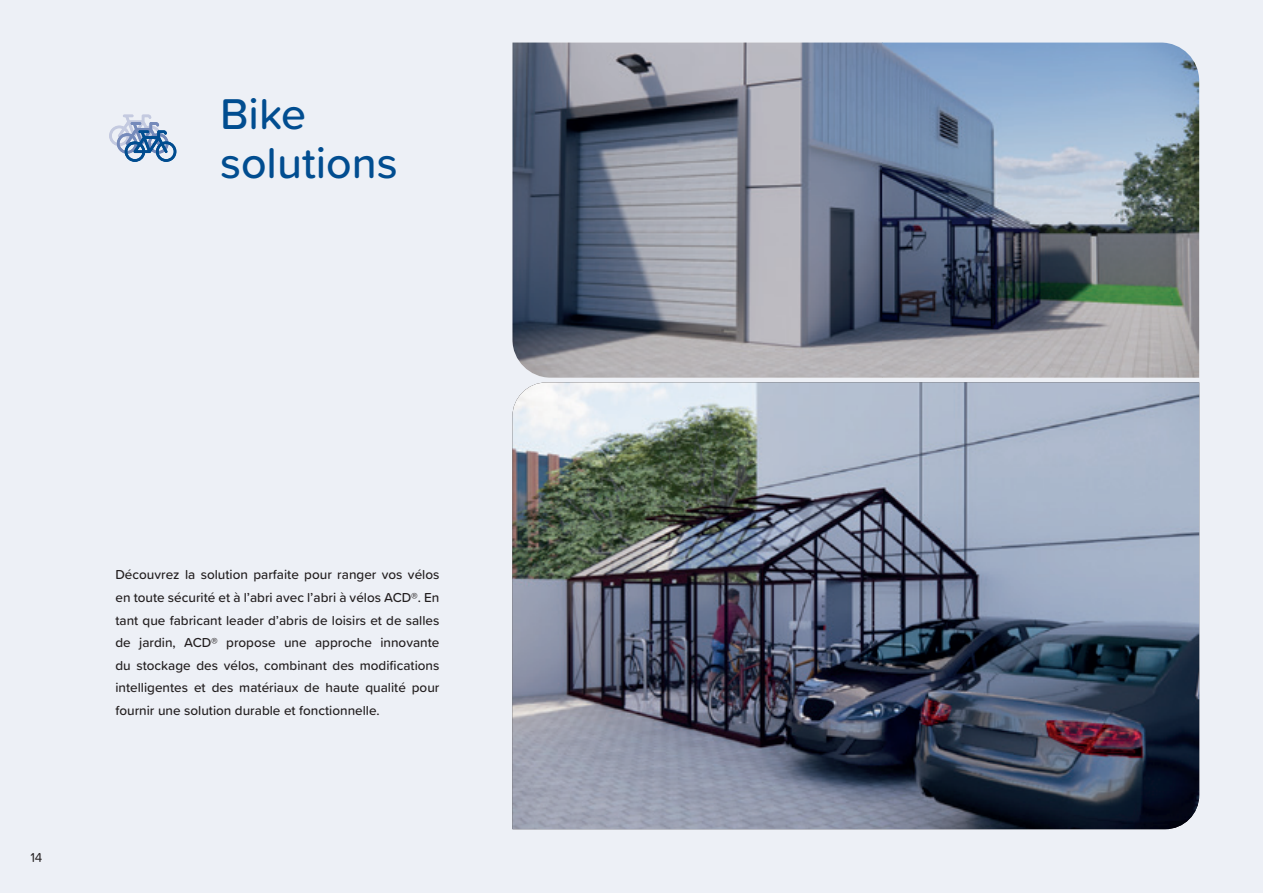
<style>
.page{position:relative;width:1263px;height:893px;background:#edf0f6}
.page>*{position:absolute;margin:0;border:0;box-sizing:border-box;transform-origin:0 0}
.t1{font:500 44.7px/49.2px "Proxima Soft";color:#014d90}
.t2{font:500 13.5px/22.5px "Proxima Soft";color:#231f20;text-align:justify}
.t3{font:13.5px "Proxima Soft";color:#231f20}
</style>
<div class="page">
<svg style="left:109px;top:114px;width:67px;height:48px"></svg>
<img style="left:512px;top:43px;width:687px;height:335px">
<img style="left:512px;top:382px;width:687px;height:447px">
<h1 class="t1" style="left:220px;top:87px;width:179px">Bike solutions</h1>
<p class="t3" style="left:30px;top:847px;width:14px">14</p>
<p class="t2" style="left:115px;top:563px;width:326px">Découvrez la solution parfaite pour ranger vos vélos en toute sécurité et à l’abri avec l’abri à vélos ACD®. En tant que fabricant leader d’abris de loisirs et de salles de jardin, ACD® propose une approche innovante du stockage des vélos, combinant des modifications intelligentes et des matériaux de haute qualité pour fournir une solution durable et fonctionnelle.</p>
</div>
